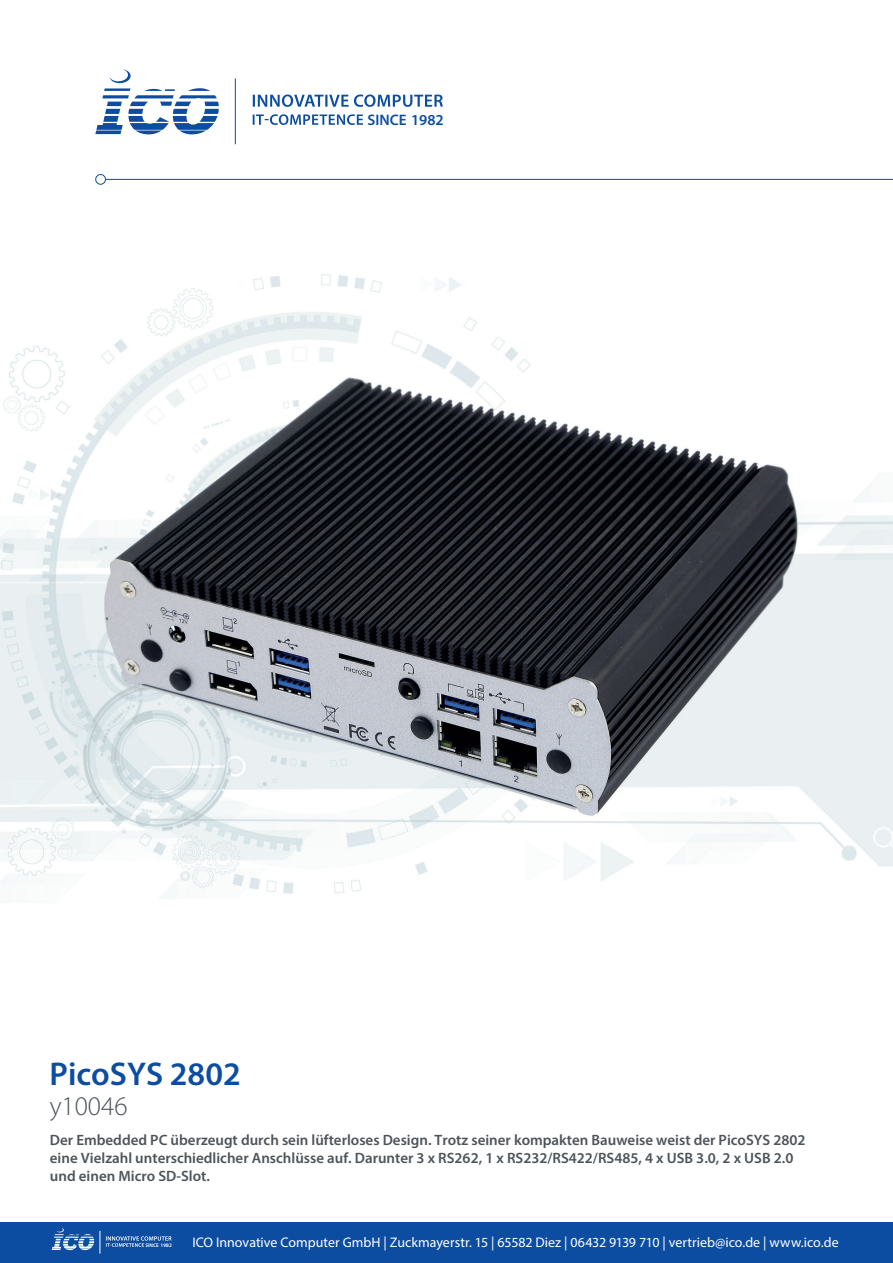
<style>
.page{position:relative;width:893px;height:1263px;background:#fff}
.page>*{position:absolute;margin:0;border:0;box-sizing:border-box;transform-origin:0 0}
.t1{font:600 33px "Myriad Pro";color:#0d4da1}
.t2{font:300 27px "Myriad Pro";color:#4d545a}
.t3{font:600 15.3px "Myriad Pro";color:#0d4da1}
.t4{font:600 15px/18px "Myriad Pro";color:#4d545a}
.t5{font:13.95px "Myriad Pro";color:#fff}
.t6{font:600 5.25px "Myriad Pro";color:#fff}
</style>
<div class="page">
<img style="left:0;top:82px;width:893px;height:812px">
<div style="left:0;top:1222px;width:893px;height:41px;background:#0d4da1"></div>
<svg style="left:95px;top:69px;width:124px;height:65px"></svg>
<hr style="left:235px;top:78px;width:1px;height:66px;background:#0d4da1">
<svg style="left:253px;top:95px;width:190px;height:12px"></svg>
<svg style="left:253px;top:114px;width:110px;height:11px"></svg>
<div style="left:95px;top:174px;width:11px;height:11px;border:1px solid #0d4da1;border-radius:50%"></div>
<hr style="left:105px;top:179px;width:788px;height:1px;background:#0d4da1">
<svg style="left:52px;top:1228px;width:42px;height:22px"></svg>
<svg style="left:100px;top:1231px;width:72px;height:22px"></svg>
<p class="t3" style="left:367px;top:110px;width:78px">SINCE 1982</p>
<h1 class="t1" style="left:50px;top:1052px;width:193px">PicoSYS 2802</h1>
<h2 class="t2" style="left:50px;top:1089px;width:79px">y10046</h2>
<p class="t4" style="left:50px;top:1131px;width:757px">Der Embedded PC überzeugt durch sein lüfterloses Design. Trotz seiner kompakten Bauweise weist der PicoSYS 2802 eine Vielzahl unterschiedlicher Anschlüsse auf. Darunter 3 x RS262, 1 x RS232/RS422/RS485, 4 x USB 3.0, 2 x USB 2.0 und einen Micro SD-Slot.</p>
<p class="t6" style="left:146px;top:1242px;width:28px">SINCE 1982</p>
<p class="t5" style="left:192px;top:1233px;width:648px">ICO Innovative Computer GmbH | Zuckmayerstr. 15 | 65582 Diez | 06432 9139 710 | vertrieb@ico.de | www.ico.de</p>
</div>
